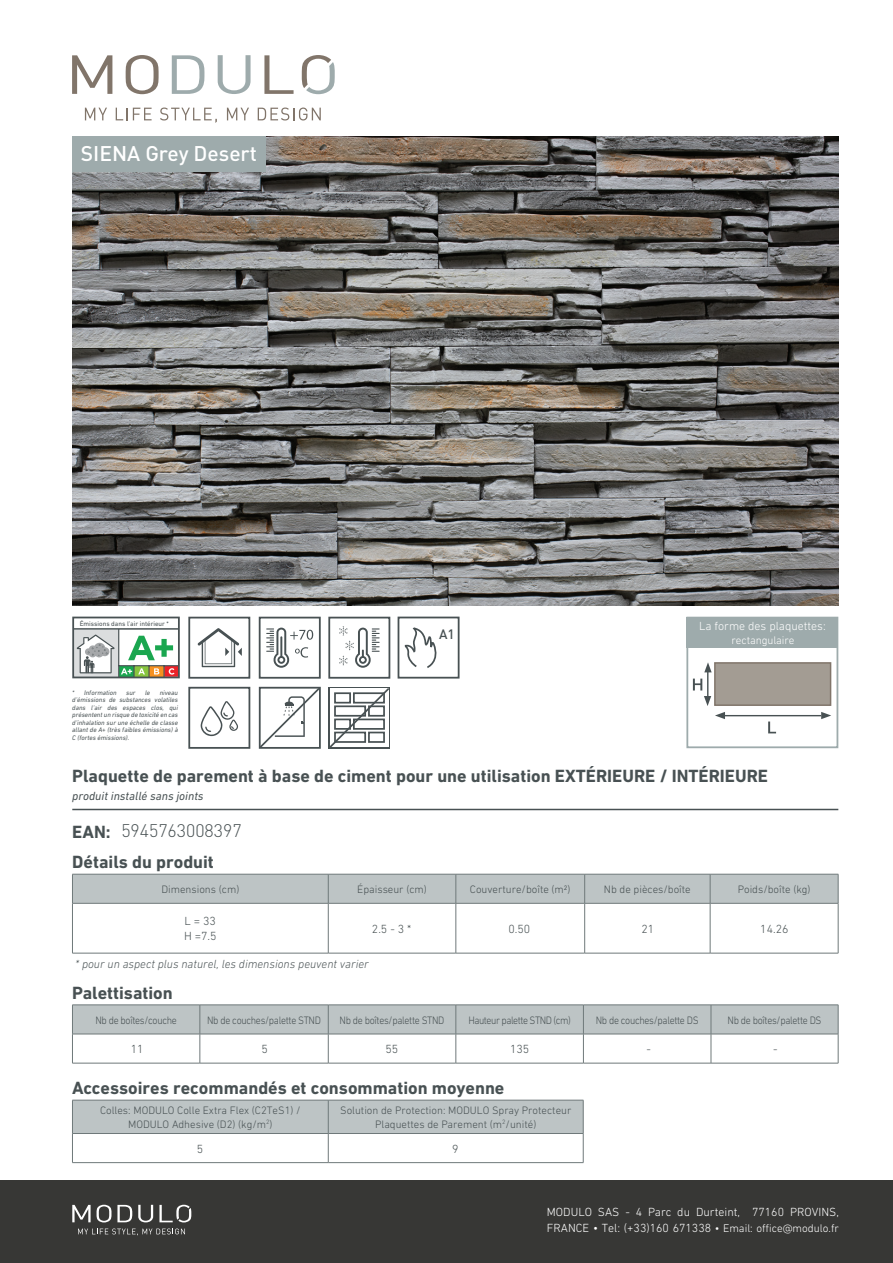
<style>
.page{position:relative;width:893px;height:1263px;background:#fff}
.page>*{position:absolute;margin:0;border:0;box-sizing:border-box;transform-origin:0 0}
.t1{font:500 21px "DIN Pro";color:#fff}
.t2{font:700 18px "DIN Next CYR";color:#485153}
.t3{font:300 18px "DIN Pro";color:#485153}
.t4{font:500 13.5px "DIN Pro";color:#485153}
.t5{font:300 12px/16.5px "DIN Next CYR";color:#fff}
.t6{font:italic 300 12px "DIN Next CYR";color:#485153}
.t7{font:300 12px/14.4px "DIN Next CYR";color:#485153}
.t8{font:italic 12px "DIN Next CYR";color:#485153}
.t9{font:300 11.25px "DIN Next CYR";letter-spacing:-.01em;color:#fff}
.t10{font:300 10.95px/13.2px "DIN Next CYR";color:#485153;text-align:center}
.t11{font:300 10.95px "DIN Next CYR";letter-spacing:-.03em;color:#485153;scale:.91 1}
.t12{font:300 10.95px "DIN Next CYR";letter-spacing:-.045em;color:#485153;scale:.91 1}
.t13{font:italic 6.75px/7.5px "DIN Next CYR";color:#485153;text-align:justify}
.t14{font:6.75px "DIN Next CYR";color:#485153}
.s1{font-size:11.25px}
</style>
<div class="page">
<div style="left:0;top:1181px;width:893px;height:82px;background:#373735"></div>
<svg style="left:72px;top:1205px;width:19px;height:17px"></svg>
<svg style="left:97px;top:1205px;width:14px;height:17px"></svg>
<svg style="left:117px;top:1205px;width:15px;height:17px"></svg>
<svg style="left:138px;top:1205px;width:15px;height:17px"></svg>
<svg style="left:78px;top:1228px;width:107px;height:7px"></svg>
<svg style="left:159px;top:1205px;width:32px;height:17px"></svg>
<svg style="left:72px;top:55px;width:40px;height:39px"></svg>
<svg style="left:126px;top:55px;width:33px;height:39px"></svg>
<svg style="left:172px;top:55px;width:33px;height:39px"></svg>
<svg style="left:218px;top:55px;width:33px;height:39px"></svg>
<svg style="left:264px;top:55px;width:30px;height:39px"></svg>
<svg style="left:85px;top:108px;width:22px;height:12px"></svg>
<svg style="left:116px;top:108px;width:36px;height:12px"></svg>
<svg style="left:160px;top:108px;width:57px;height:15px"></svg>
<svg style="left:227px;top:108px;width:22px;height:12px"></svg>
<svg style="left:258px;top:108px;width:63px;height:13px"></svg>
<svg style="left:302px;top:55px;width:33px;height:39px"></svg>
<hr style="left:72px;top:809px;width:766px;height:1px;background:#485153">
<div style="left:686px;top:617px;width:152px;height:31px;background:#9eabac"></div>
<div style="left:686px;top:617px;width:152px;height:131px;border:2px solid #9eabac"></div>
<svg style="left:72px;top:874px;width:767px;height:79px"></svg>
<hr style="left:72px;top:903px;width:256px;height:1px;background:#6f797a">
<hr style="left:72px;top:903px;width:1px;height:50px;background:#6f797a">
<hr style="left:328px;top:903px;width:128px;height:1px;background:#6f797a">
<hr style="left:328px;top:903px;width:1px;height:50px;background:#6f797a">
<hr style="left:456px;top:903px;width:129px;height:1px;background:#6f797a">
<hr style="left:456px;top:903px;width:1px;height:50px;background:#6f797a">
<hr style="left:585px;top:903px;width:125px;height:1px;background:#6f797a">
<hr style="left:584px;top:903px;width:1px;height:50px;background:#6f797a">
<hr style="left:710px;top:903px;width:128px;height:1px;background:#6f797a">
<hr style="left:710px;top:903px;width:1px;height:50px;background:#6f797a">
<hr style="left:838px;top:903px;width:1px;height:50px;background:#6f797a">
<hr style="left:72px;top:953px;width:256px;height:1px;background:#6f797a">
<hr style="left:328px;top:953px;width:128px;height:1px;background:#6f797a">
<hr style="left:456px;top:953px;width:129px;height:1px;background:#6f797a">
<hr style="left:585px;top:953px;width:125px;height:1px;background:#6f797a">
<hr style="left:710px;top:953px;width:128px;height:1px;background:#6f797a">
<hr style="left:72px;top:1004px;width:128px;height:1px;background:#6f797a">
<hr style="left:200px;top:1004px;width:128px;height:1px;background:#6f797a">
<hr style="left:328px;top:1004px;width:128px;height:1px;background:#6f797a">
<hr style="left:456px;top:1004px;width:127px;height:1px;background:#6f797a">
<hr style="left:583px;top:1004px;width:128px;height:1px;background:#6f797a">
<hr style="left:711px;top:1004px;width:127px;height:1px;background:#6f797a">
<svg style="left:72px;top:1005px;width:767px;height:58px"></svg>
<hr style="left:72px;top:1063px;width:128px;height:1px;background:#6f797a">
<hr style="left:200px;top:1063px;width:128px;height:1px;background:#6f797a">
<hr style="left:328px;top:1063px;width:128px;height:1px;background:#6f797a">
<hr style="left:456px;top:1063px;width:127px;height:1px;background:#6f797a">
<hr style="left:583px;top:1063px;width:128px;height:1px;background:#6f797a">
<hr style="left:711px;top:1063px;width:127px;height:1px;background:#6f797a">
<svg style="left:72px;top:1100px;width:512px;height:62px"></svg>
<hr style="left:72px;top:1162px;width:256px;height:1px;background:#6f797a">
<hr style="left:328px;top:1162px;width:255px;height:1px;background:#6f797a">
<div style="left:119px;top:666px;width:15px;height:11px;background:#1aa64f"></div>
<div style="left:74px;top:630px;width:45px;height:47px;background:#dbddde"></div>
<div style="left:72px;top:617px;width:108px;height:61px;border:2px solid #485153"></div>
<hr style="left:118px;top:629px;width:1px;height:48px;background:#485153">
<hr style="left:119px;top:665px;width:60px;height:1px;background:#485153">
<svg style="left:77px;top:634px;width:38px;height:39px"></svg>
<svg style="left:121px;top:666px;width:58px;height:11px"></svg>
<svg style="left:128px;top:636px;width:45px;height:24px"></svg>
<hr style="left:73px;top:628px;width:106px;height:2px;background:#485153">
<svg style="left:258px;top:686px;width:63px;height:63px"></svg>
<div style="left:188px;top:687px;width:62px;height:62px;border:2px solid #485153"></div>
<svg style="left:200px;top:701px;width:38px;height:35px"></svg>
<div style="left:398px;top:617px;width:62px;height:61px;border:2px solid #485153"></div>
<svg style="left:404px;top:627px;width:33px;height:41px"></svg>
<div style="left:328px;top:617px;width:62px;height:62px;border:2px solid #485153"></div>
<svg style="left:339px;top:626px;width:41px;height:42px"></svg>
<div style="left:259px;top:617px;width:62px;height:62px;border:2px solid #485153"></div>
<svg style="left:266px;top:628px;width:47px;height:40px"></svg>
<div style="left:188px;top:617px;width:62px;height:62px;border:2px solid #485153"></div>
<svg style="left:198px;top:628px;width:44px;height:39px"></svg>
<svg style="left:328px;top:687px;width:62px;height:62px"></svg>
<hr style="left:707px;top:669px;width:1px;height:30px;background:#485153">
<svg style="left:704px;top:662px;width:8px;height:10px"></svg>
<svg style="left:704px;top:696px;width:7px;height:10px"></svg>
<hr style="left:723px;top:715px;width:98px;height:1px;background:#485153">
<svg style="left:821px;top:712px;width:10px;height:7px"></svg>
<svg style="left:715px;top:712px;width:10px;height:7px"></svg>
<svg style="left:693px;top:679px;width:9px;height:11px"></svg>
<svg style="left:768px;top:721px;width:8px;height:12px"></svg>
<div style="left:714px;top:662px;width:117px;height:44px;background:#a39c93;border:2px solid #81756a"></div>
<img style="left:72px;top:136px;width:767px;height:469px">
<div style="left:72px;top:136px;width:194px;height:35px;background:#9eabac"></div>
<h1 class="t1" style="left:81px;top:136px;width:178px">SIENA Grey Desert</h1>
<p class="t14" style="left:80px;top:620px;width:91px">Émissions dans l’air intérieur *</p>
<p class="t13" style="left:72px;top:689px;width:107px;text-indent:87px">niveau d’émissions de substances volatiles dans l’air des espaces clos, qui présentent un risque de toxicité en cas d’inhalation sur une échelle de classe allant de A+ (très faibles émissions) à C (fortes émissions).</p>
<p class="t13" style="left:72px;top:689px;width:46px">* Information</p>
<p class="t13" style="left:126px;top:689px;width:11px">sur</p>
<p class="t13" style="left:145px;top:689px;width:7px">le</p>
<p class="t4" style="left:439px;top:623px;width:17px">A1</p>
<p class="t5" style="left:699px;top:618px;width:128px">La forme des plaquettes:</p>
<p class="t9" style="left:732px;top:633px;width:64px">rectangulaire</p>
<h2 class="t2" style="left:72px;top:765px;width:697px">Plaquette de parement à base de ciment pour une utilisation EXTÉRIEURE / INTÉRIEURE</h2>
<p class="t8" style="left:72px;top:789px;width:133px">produit installé sans joints</p>
<h2 class="t2" style="left:72px;top:821px;width:40px">EAN:</h2>
<h2 class="t3" style="left:121px;top:817px;width:122px">5945763008397</h2>
<h2 class="t2" style="left:72px;top:851px;width:143px">Détails du produit</h2>
<p class="t10" style="left:161px;top:882px;width:79px">Dimensions (cm)</p>
<p class="t10" style="left:357px;top:882px;width:71px">Épaisseur (cm)</p>
<p class="t10" style="left:470px;top:882px;width:102px">Couverture/boîte (m2)</p>
<p class="t10" style="left:604px;top:882px;width:88px">Nb de pièces/boîte</p>
<p class="t10" style="left:738px;top:882px;width:74px">Poids/boîte (kg)</p>
<p class="t7" style="left:184px;top:914px;width:34px">L = 33<br>H =7.5</p>
<p class="t7" style="left:372px;top:921px;width:41px">2.5 - 3 *</p>
<p class="t7" style="left:508px;top:921px;width:23px">0.50</p>
<p class="t7" style="left:641px;top:921px;width:14px">21</p>
<p class="t7" style="left:760px;top:921px;width:30px">14.26</p>
<p class="t6" style="left:75px;top:957px;width:295px">* pour un aspect plus naturel, les dimensions peuvent varier</p>
<h2 class="t2" style="left:72px;top:982px;width:102px">Palettisation</h2>
<p class="t11" style="left:95px;top:1013px;width:91px">Nb de boîtes/couche</p>
<p class="t11" style="left:207px;top:1013px;width:127px">Nb de couches/palette STND</p>
<p class="t11" style="left:340px;top:1013px;width:117px">Nb de boîtes/palette STND</p>
<p class="t12" style="left:468px;top:1013px;width:114px">Hauteur palette STND (cm)</p>
<p class="t11" style="left:596px;top:1013px;width:115px">Nb de couches/palette DS</p>
<p class="t11" style="left:728px;top:1013px;width:105px">Nb de boîtes/palette DS</p>
<p class="t7" style="left:131px;top:1042px;width:14px">11</p>
<p class="t7" style="left:261px;top:1042px;width:8px">5</p>
<p class="t7" style="left:385px;top:1042px;width:14px">55</p>
<p class="t7" style="left:510px;top:1042px;width:21px">135</p>
<p class="t7" style="left:646px;top:1042px;width:6px">-</p>
<p class="t7" style="left:773px;top:1042px;width:6px">-</p>
<h2 class="t2" style="left:72px;top:1077px;width:434px">Accessoires recommandés et consommation moyenne</h2>
<p class="t10" style="left:100px;top:1104px;width:202px">Colles: MODULO Colle Extra Flex (C2TeS1) /<br>MODULO Adhesive (D2) (kg/m<sup>2</sup>)</p>
<p class="t10" style="left:340px;top:1104px;width:233px">Solution de Protection: MODULO Spray Protecteur<br>Plaquettes de Parement (m<sup>2</sup>/unité)</p>
<p class="t7" style="left:197px;top:1142px;width:8px">5</p>
<p class="t7" style="left:452px;top:1142px;width:8px">9</p>
<p class="t5" style="left:547px;top:1203px;width:294px">MODULO SAS - 4 Parc du Durteint, 77160 PROVINS,<br>FRANCE • Tel: (+33)160 671338 <span class="s1">• Email: office@modulo.fr</span></p>
</div>
